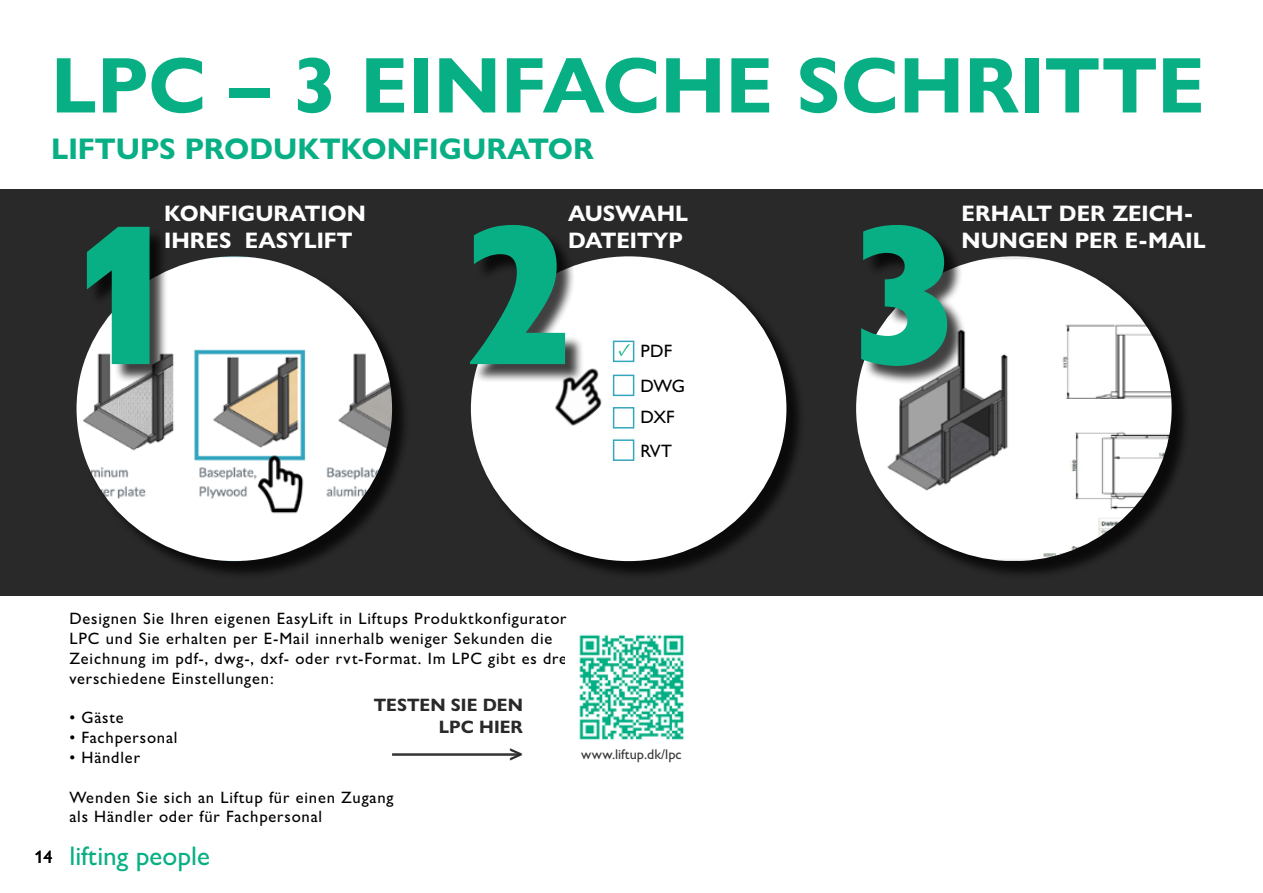
<style>
.page{position:relative;width:1263px;height:893px;background:#fff}
.page>*{position:absolute;margin:0;border:0;box-sizing:border-box;transform-origin:0 0}
.t1{font:800 condensed 205.5px "Gill Sans Nova";color:#08af85}
.t2{font:700 79.5px "Gill Sans Nova";color:#08af85}
.t3{font:700 30px "Gill Sans Nova";color:#08af85}
.t4{font:500 27px "Gill Sans Nova";color:#08af85}
.t5{font:700 22.5px/27px "Gill Sans Nova";color:#fff}
.t6{font:700 18px/21.6px "Gill Sans Nova";color:#292929;text-align:right}
.t7{font:500 18px/35.2px "Gill Sans Nova";letter-spacing:-.015em;color:#000}
.t8{font:500 16.5px/19.8px "Gill Sans Nova";letter-spacing:.05em;color:#000}
.t9{font:500 14.1px "Gill Sans Nova";color:#383839}
.s1{font-family:"Minion Pro";font-weight:700;color:#08af85}
.s2{font-size:18px;color:#000}
</style>
<div class="page">
<div style="left:0;top:189px;width:1263px;height:406px;background:#292929"></div>
<div style="left:79px;top:259px;width:332px;height:321px;background:#000;opacity:.75"></div>
<img style="left:77px;top:256px;width:315px;height:305px">
<div style="left:89px;top:228px;width:80px;height:154px;background:#000;opacity:.75"></div>
<div style="left:473px;top:259px;width:332px;height:321px;background:#000;opacity:.75"></div>
<div style="left:471px;top:256px;width:315px;height:305px;background:#fff;border-radius:50%"></div>
<div style="left:472px;top:227px;width:113px;height:155px;background:#000;opacity:.75"></div>
<div style="left:858px;top:259px;width:332px;height:321px;background:#000;opacity:.75"></div>
<img style="left:856px;top:256px;width:316px;height:305px">
<div style="left:863px;top:227px;width:104px;height:158px;background:#000;opacity:.75"></div>
<img style="left:252px;top:450px;width:63px;height:68px">
<img style="left:536px;top:351px;width:93px;height:93px">
<div style="left:613px;top:341px;width:21px;height:21px;border:2px solid #36a6bf"></div>
<div style="left:613px;top:375px;width:21px;height:21px;border:2px solid #36a6bf"></div>
<div style="left:613px;top:407px;width:21px;height:21px;border:2px solid #36a6bf"></div>
<div style="left:613px;top:439px;width:21px;height:22px;border:2px solid #36a6bf"></div>
<img style="left:579px;top:634px;width:105px;height:106px">
<hr style="left:392px;top:753px;width:128px;height:3px;background:#383839">
<svg style="left:510px;top:753px;width:10px;height:3px"></svg>
<h2 class="t2" style="left:51px;top:36px;width:1155px">LPC – 3 EINFACHE SCHRITTE</h2>
<h3 class="t3" style="left:51px;top:130px;width:544px">LIFTUPS PRODUKTKONFIGURATOR</h3>
<h1 class="t1" style="left:69px;top:150px;width:110px">1</h1>
<h3 class="t5" style="left:164px;top:200px;width:203px">KONFIGURATION<br>IHRES EASYLIFT</h3>
<h3 class="t5" style="left:568px;top:200px;width:122px">AUSWAHL<br>DATEITYP</h3>
<h1 class="t1" style="left:464px;top:150px;width:110px">2</h1>
<p class="t7" style="left:641px;top:333px;width:46px;text-indent:-22px"><span class="s1">✓</span> PDF<br>DWG</p>
<p class="t7" style="left:641px;top:400px;width:35px;line-height:33.5px">DXF<br>RVT</p>
<p class="t8" style="left:69px;top:609px;width:503px">Designen Sie Ihren eigenen EasyLift in Liftups Produktkonfigurator LPC und Sie erhalten per E-Mail innerhalb weniger Sekunden die Zeichnung im pdf-, dwg-, dxf- oder rvt-Format. Im LPC gibt es drei verschiedene Einstellungen:</p>
<p class="t8" style="left:69px;top:708px;width:56px">• Gäste</p>
<p class="t8" style="left:69px;top:727px;width:110px">• Fachpersonal</p>
<p class="t8" style="left:69px;top:747px;width:72px">• Händler</p>
<p class="t8" style="left:69px;top:787px;width:326px">Wenden Sie sich an Liftup für einen Zugang als Händler oder für Fachpersonal</p>
<p class="t6" style="left:374px;top:694px;width:151px">TESTEN SIE DEN<br>LPC HIER</p>
<h3 class="t4" style="left:34px;top:839px;width:177px"><span class="s2">14</span> lifting people</h3>
<p class="t9" style="left:581px;top:746px;width:102px">www.liftup.dk/lpc</p>
<h1 class="t1" style="left:849px;top:150px;width:110px">3</h1>
<h3 class="t5" style="left:961px;top:200px;width:246px">ERHALT DER ZEICH-<br>NUNGEN PER E-MAIL</h3>
</div>
